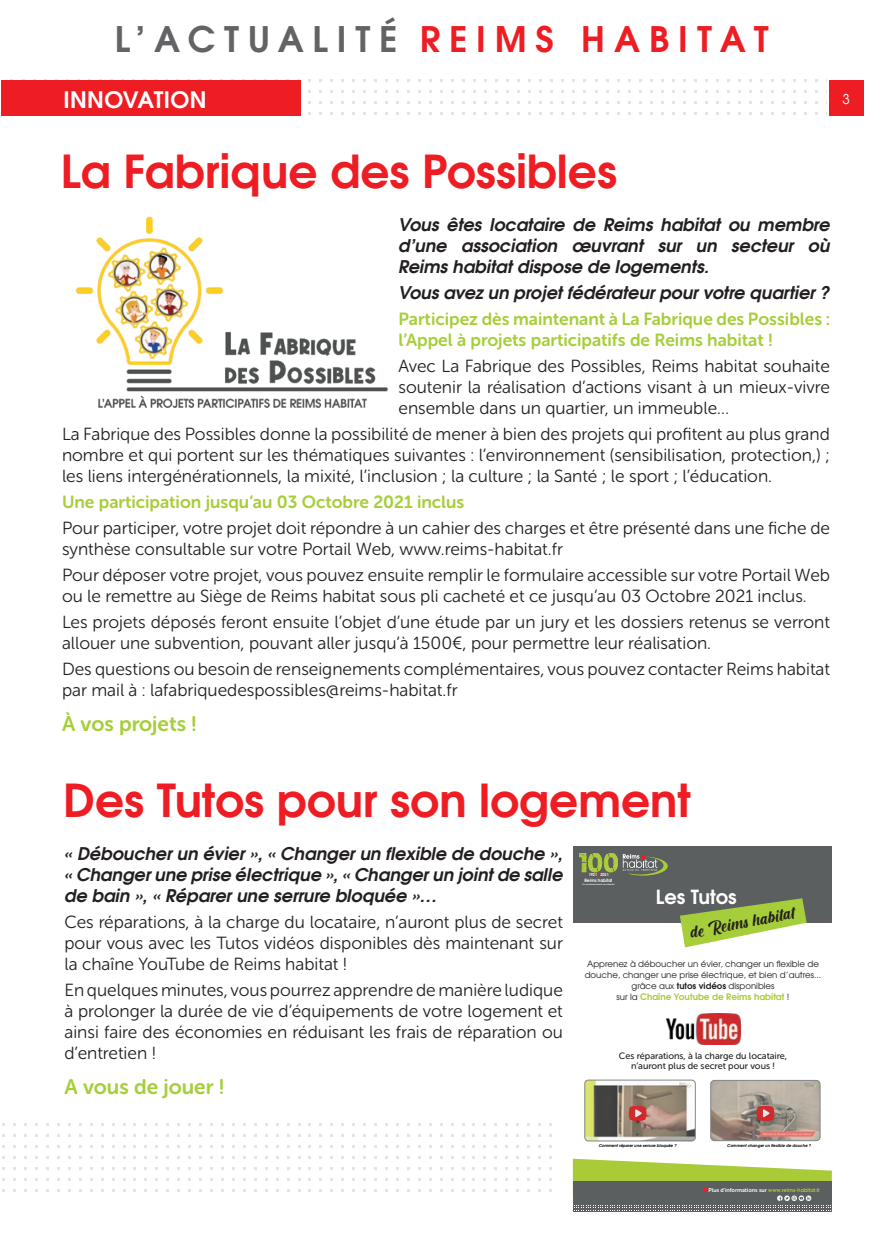
<style>
.page{position:relative;width:893px;height:1241px;background:#fff}
.page>*{position:absolute;margin:0;border:0;box-sizing:border-box;transform-origin:0 0}
.t1{font:700 45.5px "Te X Gyre Adventor";color:#ee1d23}
.t2{font:700 35.35px "Te X Gyre Adventor";letter-spacing:.25em;color:#ee1d23}
.t3{font:23.1px "Cream Cake";color:#231f20}
.t4{font:700 22.75px "Te X Gyre Adventor";letter-spacing:.015em;color:#fff}
.t5{font:21px "Museo Sans Rounded 700";color:#a6ce39}
.t6{font:700 19.43px "Te X Gyre Adventor";color:#fff}
.t7{font:17.5px/21px "Museo Sans Rounded 300";color:#231f20;text-align:justify}
.t8{font:italic 700 17.5px/21px "Te X Gyre Adventor";color:#231f20;text-align:justify}
.t9{font:17.5px/21px "Museo Sans Rounded 700";color:#a6ce39}
.t10{font:13.47px "Te X Gyre Adventor";color:#fff}
.t11{font:9.28px/9.8px "Museo Sans Rounded 500";color:#231f20;text-align:center}
.t12{font:700 8.92px "Te X Gyre Adventor";color:#a9cb38}
.t13{font:8.58px/10.8px "Te X Gyre Adventor";color:#231f20;text-align:center}
.t14{font:5.6px "Museo Sans Rounded 700";color:#fff}
.t15{font:700 4.38px "Te X Gyre Adventor";color:#fff;scale:.96 1}
.t16{font:italic 700 4.02px "Te X Gyre Adventor";color:#000001}
.t17{font:700 3.85px "Te X Gyre Adventor";color:#fff;scale:.96 1}
.t18{font:2.1px "Museo Sans Rounded 700";color:#fff;scale:.96 1}
.s1{color:#636366}
.s2{font-weight:700}
.s3{font-weight:400;font-size:8.58px;color:#231f20}
.s4{font-family:"Te X Gyre Adventor";font-weight:700;font-size:5.25px;color:#a8ca38}
</style>
<div class="page">
<div style="left:829px;top:81px;width:35px;height:35px;background:#ee1d23"></div>
<div style="left:1px;top:81px;width:300px;height:35px;background:#ee1d23"></div>
<img style="left:75px;top:216px;width:313px;height:192px">
<div style="left:573px;top:845px;width:259px;height:77px;background:#5b5f60"></div>
<div style="left:573px;top:1180px;width:259px;height:31px;background:#5b5f60"></div>
<svg style="left:579px;top:853px;width:89px;height:22px"></svg>
<svg style="left:680px;top:898px;width:127px;height:49px"></svg>
<svg style="left:574px;top:1205px;width:164px;height:3px"></svg>
<svg style="left:739px;top:1195px;width:92px;height:13px"></svg>
<img style="left:666px;top:1013px;width:74px;height:30px">
<img style="left:711px;top:1081px;width:109px;height:59px">
<div style="left:710px;top:1079px;width:110px;height:61px;border:1px solid #5b5f60;border-radius:4px"></div>
<svg style="left:757px;top:1105px;width:17px;height:15px"></svg>
<img style="left:586px;top:1081px;width:108px;height:58px">
<div style="left:584px;top:1079px;width:112px;height:62px;border:1px solid #5b5f60;border-radius:4px"></div>
<svg style="left:629px;top:1105px;width:17px;height:15px"></svg>
<svg style="left:573px;top:1158px;width:259px;height:34px"></svg>
<h2 class="t2" style="left:115px;top:8px;width:655px"><span class="s1">L’ACTUALITÉ</span> REIMS HABITAT</h2>
<h3 class="t4" style="left:63px;top:80px;width:145px">INNOVATION</h3>
<p class="t10" style="left:842px;top:88px;width:9px">3</p>
<h1 class="t1" style="left:61px;top:132px;width:558px">La Fabrique des Possibles</h1>
<p class="t8" style="left:398px;top:212px;width:433px">Vous êtes locataire de Reims habitat ou membre d’une association œuvrant sur un secteur où Reims habitat dispose de logements.</p>
<p class="t8" style="left:398px;top:280px;width:433px">Vous avez un projet fédérateur pour votre quartier ?</p>
<p class="t9" style="left:398px;top:308px;width:433px">Participez dès maintenant à La Fabrique des Possibles : l’Appel à projets participatifs de Reims habitat !</p>
<p class="t7" style="left:398px;top:355px;width:433px">Avec La Fabrique des Possibles, Reims habitat souhaite soutenir la réalisation d’actions visant à un mieux-vivre ensemble dans un quartier, un immeuble…</p>
<p class="t7" style="left:62px;top:423px;width:769px">La Fabrique des Possibles donne la possibilité de mener à bien des projets qui profitent au plus grand nombre et qui portent sur les thématiques suivantes : l’environnement (sensibilisation, protection,) ; les liens intergénérationnels, la mixité, l’inclusion ; la culture ; la Santé ; le sport ; l’éducation.</p>
<p class="t9" style="left:62px;top:491px;width:404px">Une participation jusqu’au 03 Octobre 2021 inclus</p>
<p class="t7" style="left:62px;top:517px;width:769px">Pour participer, votre projet doit répondre à un cahier des charges et être présenté dans une fiche de synthèse consultable sur votre Portail Web, www.reims-habitat.fr</p>
<p class="t7" style="left:62px;top:564px;width:769px">Pour déposer votre projet, vous pouvez ensuite remplir le formulaire accessible sur votre Portail Web ou le remettre au Siège de Reims habitat sous pli cacheté et ce jusqu’au 03 Octobre 2021 inclus.</p>
<p class="t7" style="left:62px;top:611px;width:769px">Les projets déposés feront ensuite l’objet d’une étude par un jury et les dossiers retenus se verront allouer une subvention, pouvant aller jusqu’à 1500€, pour permettre leur réalisation.</p>
<p class="t7" style="left:62px;top:658px;width:769px">Des questions ou besoin de renseignements complémentaires, vous pouvez contacter Reims habitat par mail à : lafabriquedespossibles@reims-habitat.fr</p>
<p class="t5" style="left:62px;top:712px;width:136px">À vos projets !</p>
<h1 class="t1" style="left:63px;top:760px;width:629px">Des Tutos pour son logement</h1>
<p class="t8" style="left:64px;top:841px;width:500px">« Déboucher un évier », « Changer un flexible de douche », « Changer une prise électrique », « Changer un joint de salle de bain », « Réparer une serrure bloquée »…</p>
<p class="t7" style="left:64px;top:911px;width:500px">Ces réparations, à la charge du locataire, n’auront plus de secret pour vous avec les Tutos vidéos disponibles dès maintenant sur la chaîne YouTube de Reims habitat !</p>
<p class="t7" style="left:64px;top:979px;width:500px">En quelques minutes, vous pourrez apprendre de manière ludique à prolonger la durée de vie d’équipements de votre logement et ainsi faire des économies en réduisant les frais de réparation ou d’entretien !</p>
<p class="t5" style="left:64px;top:1074px;width:162px">A vous de jouer !</p>
<p class="t17" style="left:589px;top:871px;width:22px">1921 2021</p>
<p class="t15" style="left:584px;top:876px;width:30px">Reims habitat</p>
<p class="t18" style="left:583px;top:882px;width:35px">Un centenaire tourné vers demain</p>
<p class="t6" style="left:656px;top:879px;width:82px">Les Tutos</p>
<h3 class="t3" style="left:689px;top:921px;width:106px;rotate:-11deg">de Reims habitat</h3>
<p class="t13" style="left:585px;top:958px;width:238px">Apprenez à déboucher un évier, changer un flexible de douche, changer une prise électrique, et bien d’autres... grâce aux <span class="s2">tutos vidéos</span> disponibles</p>
<p class="t12" style="left:616px;top:988px;width:174px"><span class="s3">sur la</span> Chaîne Youtube de Reims habitat <span class="s3">!</span></p>
<p class="t11" style="left:619px;top:1051px;width:170px">Ces réparations, à la charge du locataire, n’auront plus de secret pour vous !</p>
<p class="t16" style="left:599px;top:1141px;width:79px">Comment réparer une serrure bloquée ?</p>
<p class="t16" style="left:727px;top:1141px;width:85px">Comment changer un flexible de douche ?</p>
<p class="t14" style="left:708px;top:1186px;width:113px">Plus d’informations sur <span class="s4">www.reims-habitat.fr</span></p>
</div>
